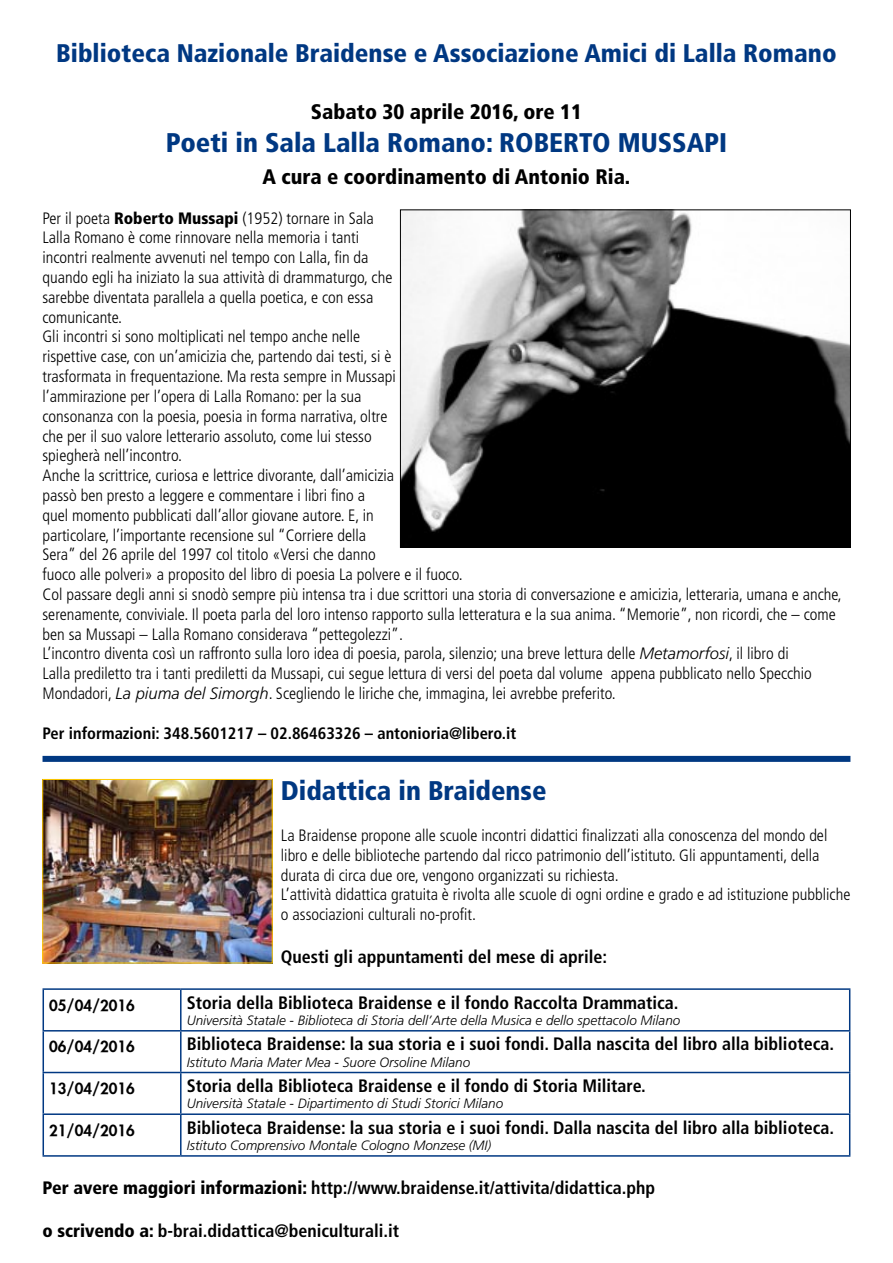
<style>
.page{position:relative;width:893px;height:1263px;background:#fff}
.page>*{position:absolute;margin:0;border:0;box-sizing:border-box;transform-origin:0 0}
.t1{font:900 condensed 27px "Frutiger LT Std";color:#003882}
.t2{font:900 condensed 25.5px "Frutiger LT Std";color:#003882}
.t3{font:900 condensed 21px "Frutiger LT Std";color:#000}
.t4{font:700 condensed 18px "Frutiger LT Std";color:#000}
.t5{font:300 condensed 16.5px/19.8px "Frutiger LT Std";color:#000}
.t6{font:700 condensed 16.5px "Frutiger LT Std";color:#000}
.t7{font:800 15px "Futura";color:#000}
.t8{font:italic 300 13.5px "Frutiger LT Std";color:#000}
.s1{font-weight:900}
.s2{font-style:italic;font-stretch:normal}
</style>
<div class="page">
<div style="left:43px;top:756px;width:807px;height:6px;background:#003882"></div>
<img style="left:402px;top:212px;width:447px;height:334px">
<div style="left:400px;top:210px;width:451px;height:338px;border:1px solid #000"></div>
<hr style="left:43px;top:988px;width:138px;height:2px;background:#003882">
<hr style="left:43px;top:990px;width:1px;height:40px;background:#003882">
<hr style="left:181px;top:988px;width:669px;height:2px;background:#003882">
<hr style="left:180px;top:990px;width:2px;height:40px;background:#003882">
<hr style="left:849px;top:990px;width:1px;height:40px;background:#003882">
<hr style="left:43px;top:1030px;width:138px;height:1px;background:#003882">
<hr style="left:43px;top:1031px;width:1px;height:41px;background:#003882">
<hr style="left:181px;top:1030px;width:669px;height:1px;background:#003882">
<hr style="left:180px;top:1031px;width:2px;height:41px;background:#003882">
<hr style="left:849px;top:1031px;width:1px;height:41px;background:#003882">
<hr style="left:43px;top:1072px;width:138px;height:1px;background:#003882">
<hr style="left:43px;top:1073px;width:1px;height:40px;background:#003882">
<hr style="left:181px;top:1072px;width:669px;height:1px;background:#003882">
<hr style="left:180px;top:1073px;width:2px;height:40px;background:#003882">
<hr style="left:849px;top:1073px;width:1px;height:40px;background:#003882">
<hr style="left:43px;top:1113px;width:138px;height:2px;background:#003882">
<hr style="left:43px;top:1115px;width:1px;height:40px;background:#003882">
<hr style="left:43px;top:1155px;width:138px;height:2px;background:#003882">
<hr style="left:181px;top:1113px;width:669px;height:2px;background:#003882">
<hr style="left:180px;top:1115px;width:2px;height:40px;background:#003882">
<hr style="left:849px;top:1115px;width:1px;height:40px;background:#003882">
<hr style="left:181px;top:1155px;width:669px;height:2px;background:#003882">
<img style="left:45px;top:781px;width:225px;height:180px">
<div style="left:43px;top:779px;width:229px;height:184px;border:1px solid #fec900"></div>
<h2 class="t2" style="left:56px;top:37px;width:782px">Biblioteca Nazionale Braidense e Associazione Amici di Lalla Romano</h2>
<p class="t3" style="left:311px;top:99px;width:273px">Sabato 30 aprile 2016, ore 11</p>
<h1 class="t1" style="left:166px;top:126px;width:563px">Poeti in Sala Lalla Romano: ROBERTO MUSSAPI</h1>
<p class="t3" style="left:263px;top:164px;width:369px">A cura e coordinamento di Antonio Ria.</p>
<p class="t5" style="left:43px;top:208px;width:801px">Per il poeta <span class="s1">Roberto Mussapi</span> (1952) tornare in Sala<br>Lalla Romano è come rinnovare nella memoria i tanti<br>incontri realmente avvenuti nel tempo con Lalla, fin da<br>quando egli ha iniziato la sua attività di drammaturgo, che<br>sarebbe diventata parallela a quella poetica, e con essa<br>comunicante.<br>Gli incontri si sono moltiplicati nel tempo anche nelle<br>rispettive case, con un’amicizia che, partendo dai testi, si è<br>trasformata in frequentazione. Ma resta sempre in Mussapi<br>l’ammirazione per l’opera di Lalla Romano: per la sua<br>consonanza con la poesia, poesia in forma narrativa, oltre<br>che per il suo valore letterario assoluto, come lui stesso<br>spiegherà nell’incontro.<br>Anche la scrittrice, curiosa e lettrice divorante, dall’amicizia<br>passò ben presto a leggere e commentare i libri fino a<br>quel momento pubblicati dall’allor giovane autore. E, in<br>particolare, l’importante recensione sul “Corriere della<br>Sera” del 26 aprile del 1997 col titolo «Versi che danno<br>fuoco alle polveri» a proposito del libro di poesia La polvere e il fuoco.<br>Col passare degli anni si snodò sempre più intensa tra i due scrittori una storia di conversazione e amicizia, letteraria, umana e anche, serenamente, conviviale. Il poeta parla del loro intenso rapporto sulla letteratura e la sua anima. “Memorie”, non ricordi, che – come ben sa Mussapi – Lalla Romano considerava “pettegolezzi”.<br>L’incontro diventa così un raffronto sulla loro idea di poesia, parola, silenzio; una breve lettura delle <span class="s2">Metamorfosi</span>, il libro di<br>Lalla prediletto tra i tanti prediletti da Mussapi, cui segue lettura di versi del poeta dal volume appena pubblicato nello Specchio Mondadori, <span class="s2">La piuma del Simorgh</span>. Scegliendo le liriche che, immagina, lei avrebbe preferito.</p>
<p class="t6" style="left:43px;top:723px;width:475px">Per informazioni: 348.5601217 – 02.86463326 – antonioria@libero.it</p>
<h1 class="t1" style="left:281px;top:774px;width:267px">Didattica in Braidense</h1>
<p class="t5" style="left:281px;top:825px;width:571px">La Braidense propone alle scuole incontri didattici finalizzati alla conoscenza del mondo del libro e delle biblioteche partendo dal ricco patrimonio dell’istituto. Gli appuntamenti, della durata di circa due ore, vengono organizzati su richiesta.<br>L’attività didattica gratuita è rivolta alle scuole di ogni ordine e grado e ad istituzione pubbliche o associazioni culturali no-profit.</p>
<p class="t4" style="left:281px;top:946px;width:328px">Questi gli appuntamenti del mese di aprile:</p>
<p class="t7" style="left:49px;top:995px;width:87px">05/04/2016</p>
<p class="t4" style="left:187px;top:992px;width:493px">Storia della Biblioteca Braidense e il fondo Raccolta Drammatica.</p>
<p class="t8" style="left:187px;top:1012px;width:495px">Università Statale - Biblioteca di Storia dell’Arte della Musica e dello spettacolo Milano</p>
<p class="t7" style="left:49px;top:1037px;width:87px">06/04/2016</p>
<p class="t4" style="left:187px;top:1033px;width:649px">Biblioteca Braidense: la sua storia e i suoi fondi. Dalla nascita del libro alla biblioteca.</p>
<p class="t8" style="left:187px;top:1054px;width:285px">Istituto Maria Mater Mea - Suore Orsoline Milano</p>
<p class="t7" style="left:49px;top:1078px;width:87px">13/04/2016</p>
<p class="t4" style="left:187px;top:1075px;width:461px">Storia della Biblioteca Braidense e il fondo di Storia Militare.</p>
<p class="t8" style="left:187px;top:1096px;width:318px">Università Statale - Dipartimento di Studi Storici Milano</p>
<p class="t7" style="left:49px;top:1120px;width:87px">21/04/2016</p>
<p class="t4" style="left:187px;top:1117px;width:649px">Biblioteca Braidense: la sua storia e i suoi fondi. Dalla nascita del libro alla biblioteca.</p>
<p class="t8" style="left:187px;top:1137px;width:306px">Istituto Comprensivo Montale Cologno Monzese (MI)</p>
<p class="t4" style="left:43px;top:1177px;width:614px"><span class="s1">Per avere maggiori informazioni:</span> http://www.braidense.it/attivita/didattica.php</p>
<p class="t4" style="left:43px;top:1220px;width:358px"><span class="s1">o scrivendo a:</span> b-brai.didattica@beniculturali.it</p>
</div>
